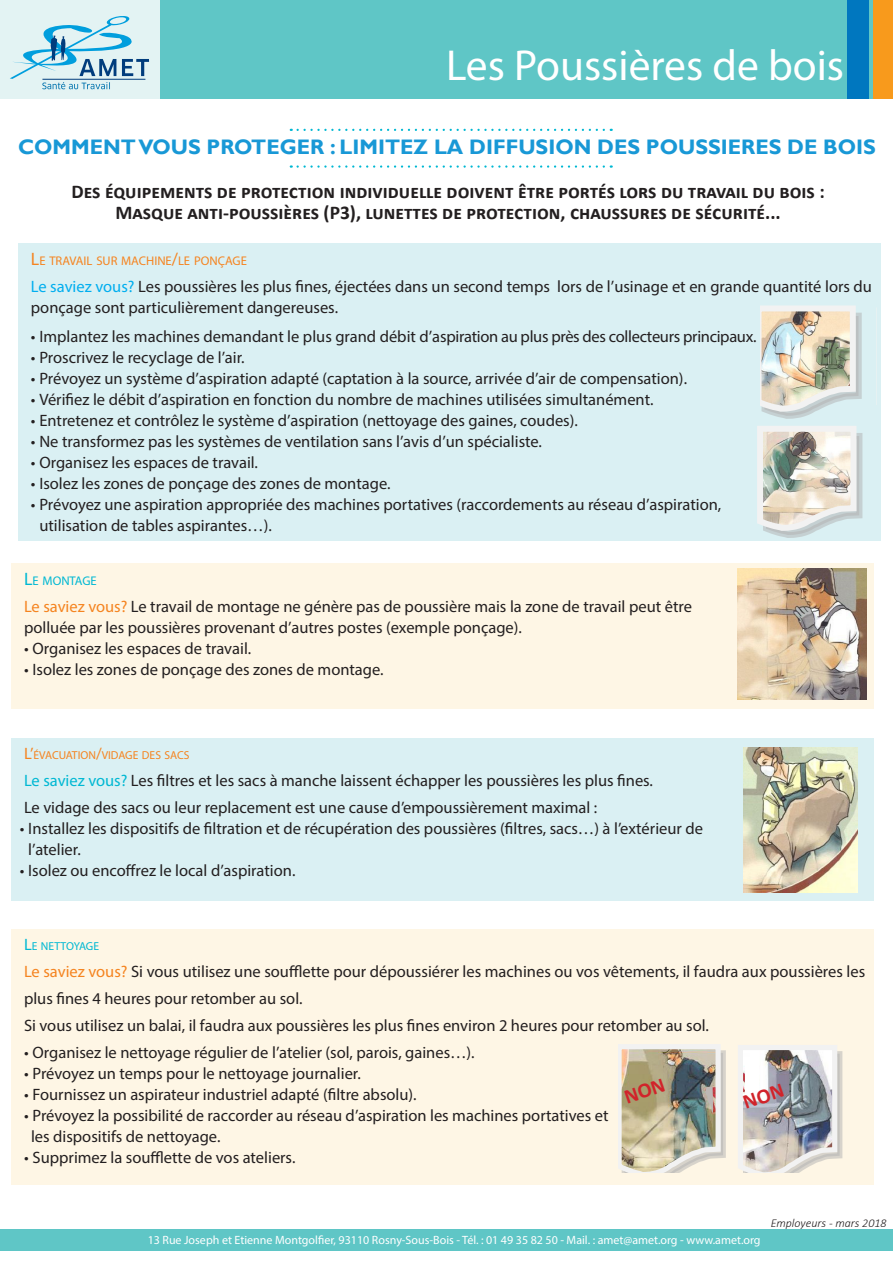
<style>
.page{position:relative;width:893px;height:1263px;background:#fff}
.page>*{position:absolute;margin:0;border:0;box-sizing:border-box;transform-origin:0 0}
.t1{font:43.5px "Myriad Pro";color:#fff}
.t2{font:700 21px "Gill Sans";color:#1898d6}
.t3{font:700 19.5px "Calibri";color:#231f20}
.t4{font:16.5px/27px "Myriad Pro";color:#231f20}
.t5{font:12.6px "Myriad Pro";color:#f58420}
.t6{font:12.6px "Myriad Pro";color:#00b8d3}
.t7{font:12px "Myriad Pro";color:#fff}
.t8{font:italic 300 12px "Calibri";color:#231f20}
.t9{font:11.55px "Myriad Pro";color:#f58420}
.t10{font:11.55px "Myriad Pro";letter-spacing:-.005em;color:#00b8d3}
.s1{font-size:18px}
.s2{color:#00aeef}
.s3{color:#f58420}
.s4{font-size:16.5px}
.s5{color:#00b8d3}
</style>
<div class="page">
<div style="left:0;top:0;width:166px;height:99px;background:#e3f3f3"></div>
<div style="left:161px;top:0;width:732px;height:99px;background:#5fc6c6"></div>
<svg style="left:10px;top:16px;width:139px;height:73px"></svg>
<hr style="left:42px;top:79px;width:103px;height:1px;background:#013d7d">
<div style="left:0;top:1229px;width:893px;height:22px;background:#5fc6c6"></div>
<div style="left:847px;top:0;width:22px;height:99px;background:#0077bf"></div>
<div style="left:874px;top:0;width:19px;height:99px;background:#f89a1c"></div>
<div style="left:11px;top:563px;width:863px;height:146px;background:#fef6e5"></div>
<div style="left:11px;top:929px;width:863px;height:255px;background:#fef6e5"></div>
<div style="left:11px;top:738px;width:863px;height:163px;background:#daf0f3"></div>
<img style="left:738px;top:569px;width:129px;height:130px">
<img style="left:743px;top:747px;width:115px;height:146px">
<div style="left:18px;top:243px;width:863px;height:297px;background:#daf0f3"></div>
<svg style="left:298px;top:129px;width:314px;height:2px"></svg>
<svg style="left:298px;top:165px;width:314px;height:3px"></svg>
<img style="left:757px;top:305px;width:106px;height:232px">
<img style="left:619px;top:1044px;width:224px;height:128px">
<p class="t1" style="left:446px;top:38px;width:400px">Les Poussières de bois</p>
<p class="t2" style="left:18px;top:134px;width:859px">COMMENT VOUS PROTEGER : LIMITEZ LA DIFFUSION DES POUSSIERES DE BOIS</p>
<p class="t3" style="left:72px;top:179px;width:755px">Des équipements de protection individuelle doivent être portés lors du travail du bois :</p>
<p class="t3" style="left:116px;top:200px;width:667px">Masque anti-poussières (P3), lunettes de protection, chaussures de sécurité...</p>
<p class="t5" style="left:31px;top:253px;width:217px"><span class="s1">L</span>E TRAVAIL SUR MACHINE<span class="s1">/</span>LE PONÇAGE</p>
<p class="t4" style="left:31px;top:276px;width:843px;line-height:21px"><span class="s2">Le saviez vous?</span> Les poussières les plus fines, éjectées dans un second temps lors de l’usinage et en grande quantité lors du ponçage sont particulièrement dangereuses.</p>
<p class="t4" style="left:31px;top:322px;width:727px">• Implantez les machines demandant le plus grand débit d’aspiration au plus près des collecteurs principaux.</p>
<p class="t4" style="left:31px;top:343px;width:215px">• Proscrivez le recyclage de l’air.</p>
<p class="t4" style="left:31px;top:364px;width:658px">• Prévoyez un système d’aspiration adapté (captation à la source, arrivée d’air de compensation).</p>
<p class="t4" style="left:31px;top:385px;width:624px">• Vérifiez le débit d’aspiration en fonction du nombre de machines utilisées simultanément.</p>
<p class="t4" style="left:31px;top:406px;width:548px">• Entretenez et contrôlez le système d’aspiration (nettoyage des gaines, coudes).</p>
<p class="t4" style="left:31px;top:427px;width:513px">• Ne transformez pas les systèmes de ventilation sans l’avis d’un spécialiste.</p>
<p class="t4" style="left:31px;top:448px;width:229px">• Organisez les espaces de travail.</p>
<p class="t4" style="left:31px;top:469px;width:361px">• Isolez les zones de ponçage des zones de montage.</p>
<p class="t4" style="left:31px;top:490px;width:692px">• Prévoyez une aspiration appropriée des machines portatives (raccordements au réseau d’aspiration,</p>
<p class="t4" style="left:39px;top:511px;width:234px">utilisation de tables aspirantes…).</p>
<p class="t6" style="left:24px;top:573px;width:74px"><span class="s1">L</span>E MONTAGE</p>
<p class="t4" style="left:24px;top:593px;width:669px"><span class="s3">Le saviez vous?</span> Le travail de montage ne génère pas de poussière mais la zone de travail peut être</p>
<p class="t4" style="left:24px;top:614px;width:499px">polluée par les poussières provenant d’autres postes (exemple ponçage).</p>
<p class="t4" style="left:24px;top:635px;width:229px">• Organisez les espaces de travail.</p>
<p class="t4" style="left:24px;top:656px;width:361px">• Isolez les zones de ponçage des zones de montage.</p>
<p class="t9" style="left:24px;top:748px;width:167px"><span class="s4">L’</span>ÉVACUATION<span class="s4">/</span>VIDAGE DES SACS</p>
<p class="t4" style="left:24px;top:767px;width:630px"><span class="s5">Le saviez vous?</span> Les filtres et les sacs à manche laissent échapper les poussières les plus fines.</p>
<p class="t4" style="left:24px;top:794px;width:575px">Le vidage des sacs ou leur replacement est une cause d’empoussièrement maximal :</p>
<p class="t4" style="left:20px;top:815px;width:685px">• Installez les dispositifs de filtration et de récupération des poussières (filtres, sacs…) à l’extérieur de</p>
<p class="t4" style="left:28px;top:836px;width:54px">l’atelier.</p>
<p class="t4" style="left:20px;top:857px;width:277px">• Isolez ou encoffrez le local d’aspiration.</p>
<p class="t10" style="left:24px;top:939px;width:77px"><span class="s4">L</span>E NETTOYAGE</p>
<p class="t4" style="left:24px;top:958px;width:843px"><span class="s3">Le saviez vous?</span> Si vous utilisez une soufflette pour dépoussiérer les machines ou vos vêtements, il faudra aux poussières les plus fines 4 heures pour retomber au sol.</p>
<p class="t4" style="left:24px;top:1012px;width:686px">Si vous utilisez un balai, il faudra aux poussières les plus fines environ 2 heures pour retomber au sol.</p>
<p class="t4" style="left:24px;top:1039px;width:452px">• Organisez le nettoyage régulier de l’atelier (sol, parois, gaines…).</p>
<p class="t4" style="left:24px;top:1060px;width:338px">• Prévoyez un temps pour le nettoyage journalier.</p>
<p class="t4" style="left:24px;top:1081px;width:394px">• Fournissez un aspirateur industriel adapté (filtre absolu).</p>
<p class="t4" style="left:24px;top:1102px;width:586px">• Prévoyez la possibilité de raccorder au réseau d’aspiration les machines portatives et</p>
<p class="t4" style="left:31px;top:1123px;width:191px">les dispositifs de nettoyage.</p>
<p class="t4" style="left:24px;top:1144px;width:273px">• Supprimez la soufflette de vos ateliers.</p>
<p class="t7" style="left:148px;top:1232px;width:614px">13 Rue Joseph et Etienne Montgolfier, 93110 Rosny-Sous-Bois - Tél. : 01 49 35 82 50 - Mail. : amet@amet.org - www.amet.org</p>
<p class="t8" style="left:771px;top:1215px;width:117px">Employeurs - mars 2018</p>
</div>
